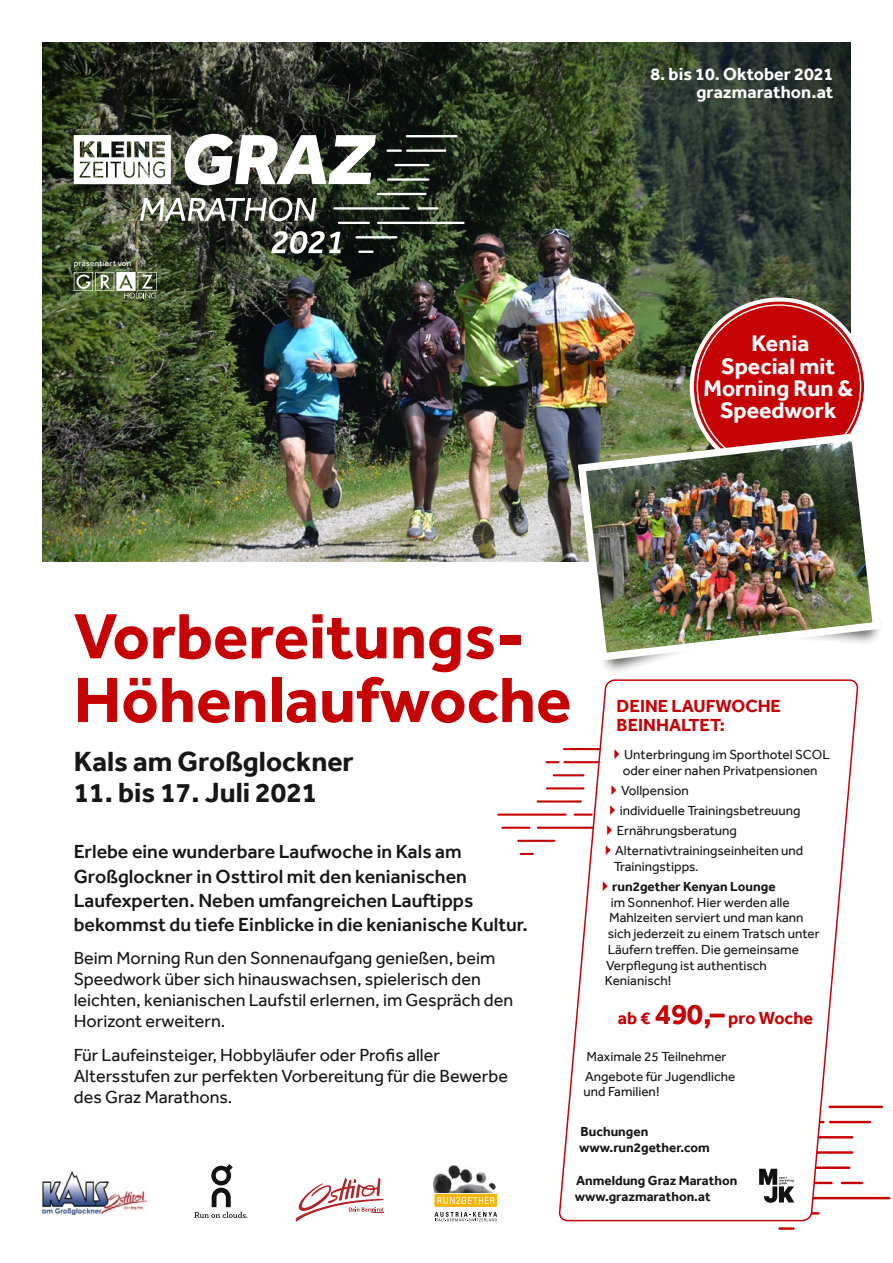
<style>
.page{position:relative;width:893px;height:1263px;background:#fff}
.page>*{position:absolute;margin:0;border:0;box-sizing:border-box;transform-origin:0 0}
.t1{font:700 66px/63.8px "Effra";color:#c50305}
.t2{font:700 28.5px "Effra";color:#181716}
.t3{font:700 23.25px/22.4px "Effra";color:#fff;text-align:center}
.t4{font:500 19.5px/24px "Effra";color:#181716}
.t5{font:18px/21px "Effra";color:#181716}
.t6{font:700 18px/18.8px "Effra";color:#c50305}
.t7{font:700 18px/18px "Effra";color:#fff;text-align:right}
.t8{font:13.5px/15.8px "Effra";color:#181716}
.t9{font:700 13.5px/15.8px "Effra";color:#181716}
.t10{font:8.25px "Effra";letter-spacing:.025em;color:#fff}
.s1{font-size:30px}
</style>
<div class="page">
<hr style="left:553px;top:774px;width:31px;height:2px;background:#c50305">
<svg style="left:545px;top:761px;width:13px;height:2px"></svg>
<svg style="left:520px;top:853px;width:14px;height:2px"></svg>
<hr style="left:546px;top:787px;width:38px;height:2px;background:#c50305">
<hr style="left:537px;top:800px;width:45px;height:2px;background:#c50305">
<hr style="left:497px;top:813px;width:70px;height:3px;background:#c50305">
<hr style="left:517px;top:840px;width:38px;height:2px;background:#c50305">
<hr style="left:501px;top:827px;width:30px;height:2px;background:#c50305">
<hr style="left:537px;top:827px;width:79px;height:2px;background:#c50305">
<hr style="left:828px;top:1106px;width:55px;height:2px;background:#c50305">
<hr style="left:829px;top:1121px;width:42px;height:2px;background:#c50305">
<hr style="left:778px;top:1227px;width:17px;height:3px;background:#c50305">
<hr style="left:841px;top:1182px;width:22px;height:2px;background:#c50305">
<hr style="left:798px;top:1197px;width:92px;height:2px;background:#c50305">
<img style="left:43px;top:43px;width:807px;height:518px">
<svg style="left:195px;top:1164px;width:52px;height:54px"></svg>
<svg style="left:74px;top:272px;width:83px;height:26px"></svg>
<svg style="left:184px;top:134px;width:192px;height:51px"></svg>
<svg style="left:140px;top:197px;width:176px;height:24px"></svg>
<hr style="left:406px;top:135px;width:52px;height:2px;background:#fff">
<hr style="left:394px;top:164px;width:35px;height:2px;background:#fff">
<hr style="left:406px;top:149px;width:40px;height:3px;background:#fff">
<hr style="left:386px;top:149px;width:16px;height:3px;background:#fff">
<svg style="left:358px;top:251px;width:16px;height:2px"></svg>
<hr style="left:387px;top:178px;width:42px;height:3px;background:#fff">
<hr style="left:377px;top:193px;width:50px;height:2px;background:#fff">
<hr style="left:333px;top:207px;width:77px;height:3px;background:#fff">
<hr style="left:418px;top:207px;width:21px;height:3px;background:#fff">
<hr style="left:355px;top:236px;width:42px;height:2px;background:#fff">
<hr style="left:338px;top:222px;width:32px;height:2px;background:#fff">
<hr style="left:377px;top:222px;width:88px;height:2px;background:#fff">
<svg style="left:74px;top:135px;width:97px;height:49px"></svg>
<svg style="left:271px;top:231px;width:70px;height:23px"></svg>
<img style="left:42px;top:1172px;width:104px;height:42px">
<svg style="left:434px;top:1194px;width:63px;height:27px"></svg>
<img style="left:433px;top:1165px;width:63px;height:28px">
<svg style="left:296px;top:1178px;width:88px;height:43px"></svg>
<div style="left:694px;top:302px;width:170px;height:170px;background:#c50305;border-radius:50%"></div>
<svg style="left:558px;top:679px;width:301px;height:543px"></svg>
<svg style="left:759px;top:1169px;width:35px;height:34px"></svg>
<div style="left:596px;top:628px;width:114px;height:47px;background:#181716;opacity:.75"></div>
<img style="left:574px;top:429px;width:307px;height:236px">
<svg style="left:615px;top:749px;width:21px;height:11px"></svg>
<svg style="left:612px;top:785px;width:21px;height:11px"></svg>
<svg style="left:610px;top:805px;width:21px;height:11px"></svg>
<svg style="left:607px;top:825px;width:21px;height:11px"></svg>
<svg style="left:606px;top:845px;width:21px;height:11px"></svg>
<svg style="left:603px;top:881px;width:21px;height:11px"></svg>
<p class="t10" style="left:74px;top:259px;width:59px">präsentiert von</p>
<h3 class="t7" style="left:650px;top:64px;width:185px">8. bis 10. Oktober 2021 grazmarathon.at</h3>
<h3 class="t3" style="left:703px;top:332px;width:151px">Kenia<br>Special mit<br>Morning Run &amp;<br>Speedwork</h3>
<h1 class="t1" style="left:74px;top:603px;width:499px">Vorbereitungs-<br>Höhenlaufwoche</h1>
<h2 class="t2" style="left:74px;top:744px;width:281px">Kals am Großglockner</h2>
<h2 class="t2" style="left:74px;top:775px;width:245px">11. bis 17. Juli 2021</h2>
<h3 class="t6" style="left:617px;top:696px;width:166px">DEINE LAUFWOCHE<br>BEINHALTET:</h3>
<p class="t8" style="left:623px;top:747px;width:209px">Unterbringung im Sporthotel SCOL oder einer nahen Privatpensionen</p>
<p class="t8" style="left:621px;top:782px;width:69px">Vollpension</p>
<p class="t8" style="left:620px;top:802px;width:182px">individuelle Trainingsbetreuung</p>
<p class="t8" style="left:617px;top:822px;width:122px">Ernährungsberatung</p>
<p class="t8" style="left:615px;top:842px;width:190px">Alternativtrainingseinheiten und</p>
<p class="t8" style="left:614px;top:858px;width:86px">Trainingstipps.</p>
<p class="t9" style="left:612px;top:878px;width:165px">run2gether Kenyan Lounge</p>
<p class="t8" style="left:611px;top:894px;width:181px">im Sonnenhof. Hier werden alle</p>
<p class="t8" style="left:609px;top:910px;width:196px">Mahlzeiten serviert und man kann</p>
<p class="t8" style="left:608px;top:925px;width:213px">sich jederzeit zu einem Tratsch unter</p>
<p class="t8" style="left:608px;top:941px;width:193px">Läufern treffen. Die gemeinsame</p>
<p class="t8" style="left:606px;top:957px;width:162px">Verpflegung ist authentisch</p>
<p class="t8" style="left:605px;top:973px;width:68px">Kenianisch!</p>
<h3 class="t6" style="left:618px;top:1008px;width:197px">ab € <span class="s1">490,–</span> pro Woche</h3>
<p class="t8" style="left:585px;top:1046px;width:152px;line-height:20px">Maximale 25 Teilnehmer<br>Angebote für Jugendliche</p>
<p class="t8" style="left:584px;top:1084px;width:77px">und Familien!</p>
<p class="t9" style="left:579px;top:1124px;width:132px">Buchungen www.run2gether.com</p>
<p class="t9" style="left:575px;top:1172px;width:164px">Anmeldung Graz Marathon www.grazmarathon.at</p>
<h3 class="t4" style="left:74px;top:840px;width:456px">Erlebe eine wunderbare Laufwoche in Kals am Großglockner in Osttirol mit den kenianischen Laufexperten. Neben umfangreichen Lauftipps bekommst du tiefe Einblicke in die kenianische Kultur.</h3>
<h3 class="t5" style="left:74px;top:947px;width:441px">Beim Morning Run den Sonnenaufgang genießen, beim Speedwork über sich hinauswachsen, spielerisch den leichten, kenianischen Laufstil erlernen, im Gespräch den Horizont erweitern.</h3>
<h3 class="t5" style="left:74px;top:1044px;width:436px">Für Laufeinsteiger, Hobbyläufer oder Profis aller<br>Altersstufen zur perfekten Vorbereitung für die Bewerbe des Graz Marathons.</h3>
</div>
